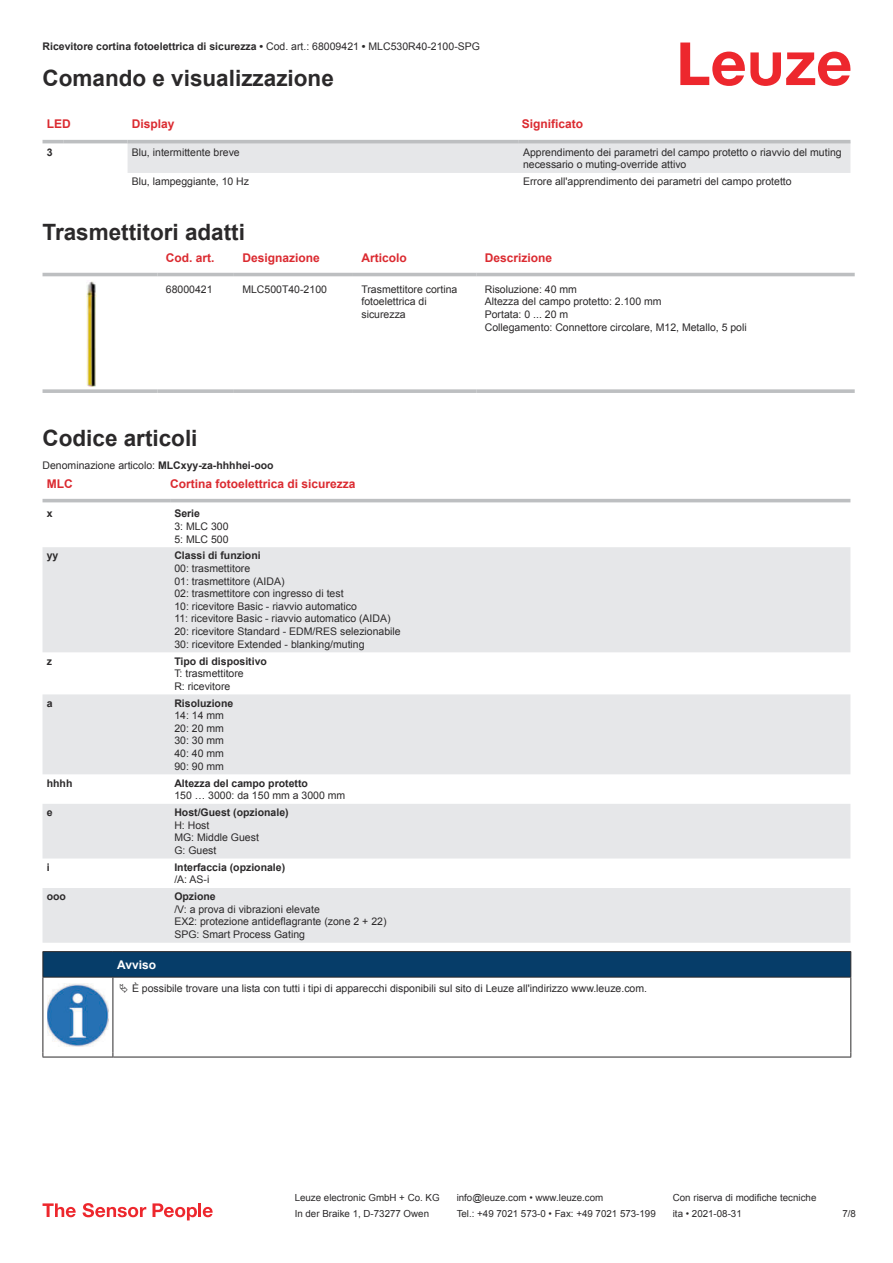
<style>
.page{position:relative;width:893px;height:1263px;background:#fff}
.page>*{position:absolute;margin:0;border:0;box-sizing:border-box;transform-origin:0 0}
.t1{font:700 22.5px "Arial";color:#2b292a}
.t2{font:700 12px "Arial";color:#db2a30}
.t3{font:700 12px "Arial";color:#fff}
.t4{font:10.5px/12.6px "Arial";color:#2b292a}
.t5{font:700 10.5px "Arial";color:#2b292a}
.t6{font:9.75px "Arial";color:#2b292a}
.s1{font-weight:400}
.s2{font-weight:700}
</style>
<div class="page">
<svg style="left:680px;top:43px;width:170px;height:43px"></svg>
<div style="left:128px;top:143px;width:722px;height:30px;background:#e6e7e9"></div>
<hr style="left:43px;top:140px;width:21px;height:3px;background:#bdbfc1">
<hr style="left:64px;top:140px;width:64px;height:3px;background:#bdbfc1">
<hr style="left:128px;top:140px;width:391px;height:3px;background:#bdbfc1">
<hr style="left:519px;top:140px;width:331px;height:3px;background:#bdbfc1">
<svg style="left:43px;top:272px;width:812px;height:113px"></svg>
<hr style="left:43px;top:273px;width:114px;height:3px;background:#bdbfc1">
<hr style="left:157px;top:273px;width:77px;height:3px;background:#bdbfc1">
<hr style="left:234px;top:273px;width:119px;height:3px;background:#bdbfc1">
<hr style="left:353px;top:273px;width:123px;height:3px;background:#bdbfc1">
<hr style="left:476px;top:273px;width:379px;height:3px;background:#bdbfc1">
<svg style="left:43px;top:389px;width:114px;height:4px"></svg>
<svg style="left:157px;top:389px;width:77px;height:4px"></svg>
<svg style="left:234px;top:389px;width:119px;height:4px"></svg>
<svg style="left:353px;top:389px;width:123px;height:4px"></svg>
<svg style="left:476px;top:389px;width:379px;height:4px;background:#c3c5c7"></svg>
<img style="left:87px;top:281px;width:9px;height:106px">
<svg style="left:43px;top:498px;width:807px;height:5px;fill:#ececed"></svg>
<svg style="left:43px;top:547px;width:807px;height:396px;fill:#e6e7e9"></svg>
<hr style="left:43px;top:499px;width:127px;height:3px;background:#bdbfc1">
<hr style="left:170px;top:499px;width:680px;height:3px;background:#bdbfc1">
<svg style="left:43px;top:1203px;width:33px;height:14px"></svg>
<svg style="left:83px;top:1203px;width:63px;height:14px"></svg>
<svg style="left:153px;top:1203px;width:44px;height:17px"></svg>
<hr style="left:198px;top:1203px;width:3px;height:14px;background:#ed272d">
<svg style="left:203px;top:1207px;width:10px;height:10px"></svg>
<svg style="left:44px;top:978px;width:806px;height:79px"></svg>
<hr style="left:43px;top:951px;width:70px;height:1px;background:#2b292a">
<hr style="left:43px;top:977px;width:70px;height:1px;background:#2b292a">
<hr style="left:113px;top:951px;width:738px;height:1px;background:#2b292a">
<svg style="left:43px;top:952px;width:808px;height:25px;background:#063c67"></svg>
<hr style="left:113px;top:977px;width:738px;height:1px;background:#2b292a">
<hr style="left:43px;top:977px;width:1px;height:75px;background:#2b292a">
<hr style="left:113px;top:977px;width:1px;height:75px;background:#2b292a">
<hr style="left:850px;top:977px;width:1px;height:75px;background:#2b292a">
<hr style="left:43px;top:1057px;width:70px;height:1px;background:#2b292a">
<hr style="left:113px;top:1057px;width:738px;height:1px;background:#2b292a">
<img style="left:47px;top:983px;width:61px;height:63px">
<div style="left:115px;top:978px;width:734px;height:20px;background:#fff"></div>
<p class="t5" style="left:43px;top:43px;width:439px">Ricevitore cortina fotoelettrica di sicurezza • <span class="s1">Cod. art.: 68009421</span> • <span class="s1">MLC530R40-2100-SPG</span></p>
<h1 class="t1" style="left:43px;top:70px;width:293px">Comando e visualizzazione</h1>
<p class="t2" style="left:47px;top:119px;width:25px">LED</p>
<p class="t2" style="left:132px;top:119px;width:44px">Display</p>
<p class="t2" style="left:522px;top:119px;width:63px">Significato</p>
<p class="t5" style="left:47px;top:148px;width:7px">3</p>
<p class="t4" style="left:132px;top:147px;width:109px">Blu, intermittente breve</p>
<p class="t4" style="left:523px;top:147px;width:320px">Apprendimento dei parametri del campo protetto o riavvio del muting necessario o muting-override attivo</p>
<p class="t4" style="left:132px;top:176px;width:119px">Blu, lampeggiante, 10 Hz</p>
<p class="t4" style="left:523px;top:176px;width:270px">Errore all'apprendimento dei parametri del campo protetto</p>
<h1 class="t1" style="left:43px;top:224px;width:204px">Trasmettitori adatti</h1>
<p class="t2" style="left:166px;top:253px;width:50px">Cod. art.</p>
<p class="t2" style="left:242px;top:253px;width:79px">Designazione</p>
<p class="t2" style="left:361px;top:253px;width:47px">Articolo</p>
<p class="t2" style="left:485px;top:253px;width:69px">Descrizione</p>
<p class="t4" style="left:166px;top:284px;width:48px">68000421</p>
<p class="t4" style="left:242px;top:284px;width:86px">MLC500T40-2100</p>
<p class="t4" style="left:361px;top:284px;width:97px">Trasmettitore cortina fotoelettrica di sicurezza</p>
<p class="t4" style="left:485px;top:284px;width:264px">Risoluzione: 40 mm<br>Altezza del campo protetto: 2.100 mm<br>Portata: 0 ... 20 m<br>Collegamento: Connettore circolare, M12, Metallo, 5 poli</p>
<h1 class="t1" style="left:43px;top:429px;width:157px">Codice articoli</h1>
<p class="t4" style="left:43px;top:460px;width:233px">Denominazione articolo: <span class="s2">MLCxyy-za-hhhhei-ooo</span></p>
<p class="t2" style="left:47px;top:479px;width:27px">MLC</p>
<p class="t2" style="left:170px;top:479px;width:187px">Cortina fotoelettrica di sicurezza</p>
<p class="t5" style="left:47px;top:510px;width:7px">x</p>
<p class="t5" style="left:174px;top:510px;width:27px">Serie</p>
<p class="t4" style="left:174px;top:521px;width:56px">3: MLC 300<br>5: MLC 500</p>
<p class="t5" style="left:47px;top:552px;width:13px">yy</p>
<p class="t5" style="left:174px;top:552px;width:88px">Classi di funzioni</p>
<p class="t4" style="left:174px;top:563px;width:228px">00: trasmettitore<br>01: trasmettitore (AIDA)<br>02: trasmettitore con ingresso di test<br>10: ricevitore Basic - riavvio automatico<br>11: ricevitore Basic - riavvio automatico (AIDA)<br>20: ricevitore Standard - EDM/RES selezionabile 30: ricevitore Extended - blanking/muting</p>
<p class="t5" style="left:47px;top:657px;width:7px">z</p>
<p class="t5" style="left:174px;top:657px;width:94px">Tipo di dispositivo</p>
<p class="t4" style="left:174px;top:668px;width:71px">T: trasmettitore<br>R: ricevitore</p>
<p class="t5" style="left:47px;top:699px;width:7px">a</p>
<p class="t5" style="left:174px;top:699px;width:60px">Risoluzione</p>
<p class="t4" style="left:174px;top:710px;width:51px;text-align:justify">14: 14 mm 20: 20 mm 30: 30 mm 40: 40 mm 90: 90 mm</p>
<p class="t5" style="left:47px;top:779px;width:27px">hhhh</p>
<p class="t5" style="left:174px;top:779px;width:135px">Altezza del campo protetto</p>
<p class="t4" style="left:174px;top:790px;width:173px">150 … 3000: da 150 mm a 3000 mm</p>
<p class="t5" style="left:47px;top:808px;width:7px">e</p>
<p class="t5" style="left:174px;top:808px;width:116px">Host/Guest (opzionale)</p>
<p class="t4" style="left:174px;top:819px;width:86px">H: Host<br>MG: Middle Guest<br>G: Guest</p>
<p class="t5" style="left:47px;top:863px;width:4px">i</p>
<p class="t5" style="left:174px;top:863px;width:112px">Interfaccia (opzionale)</p>
<p class="t4" style="left:174px;top:874px;width:37px">/A: AS-i</p>
<p class="t5" style="left:47px;top:892px;width:21px">ooo</p>
<p class="t5" style="left:174px;top:892px;width:43px">Opzione</p>
<p class="t4" style="left:174px;top:904px;width:214px">/V: a prova di vibrazioni elevate<br>EX2: protezione antideflagrante (zone 2 + 22)<br>SPG: Smart Process Gating</p>
<p class="t3" style="left:117px;top:960px;width:40px">Avviso</p>
<p class="t4" style="left:132px;top:983px;width:517px">È possibile trovare una lista con tutti i tipi di apparecchi disponibili sul sito di Leuze all'indirizzo www.leuze.com.</p>
<p class="t6" style="left:295px;top:1194px;width:146px">Leuze electronic GmbH + Co. KG</p>
<p class="t6" style="left:457px;top:1194px;width:148px">info@leuze.com • www.leuze.com</p>
<p class="t6" style="left:673px;top:1194px;width:145px">Con riserva di modifiche tecniche</p>
<p class="t6" style="left:295px;top:1210px;width:136px">In der Braike 1, D-73277 Owen</p>
<p class="t6" style="left:457px;top:1210px;width:201px">Tel.: +49 7021 573-0 • Fax: +49 7021 573-199</p>
<p class="t6" style="left:673px;top:1210px;width:70px">ita • 2021-08-31</p>
<p class="t6" style="left:842px;top:1210px;width:15px">7 /8</p>
</div>
